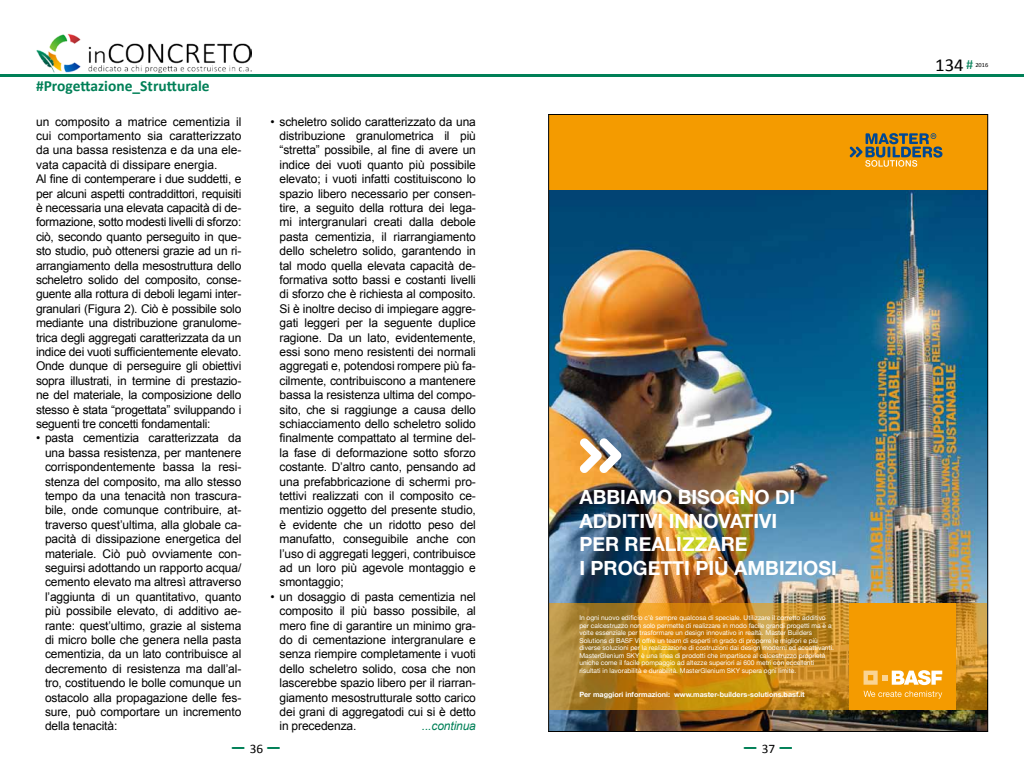
<style>
.page{position:relative;width:1024px;height:768px;background:#fff}
.page>*{position:absolute;margin:0;border:0;box-sizing:border-box;transform-origin:0 0}
.t1{font:25px "Verdana";color:#008057}
.t2{font:700 19.5px/23.4px "Helvetica Neue";color:#fff}
.t3{font:18.3px "Calibri";color:#000}
.t4{font:700 15.5px "Calibri";color:#008057}
.t5{font:12px/14.4px "Arial";letter-spacing:-.02em;color:#000;text-align:justify}
.t6{font:italic 12px "Arial";letter-spacing:-.01em;color:#008057}
.t7{font:700 7.2px "Helvetica Neue";color:#fff}
.t8{font:6.6px/7.5px "Helvetica Neue";color:#fff}
.t9{font:6.2px "Calibri";color:#000}
.s1{font-family:"Calibri";font-size:13px;color:#000}
.s2{font-size:14px;color:#008057}
</style>
<div class="page">
<hr style="left:0;top:74px;width:512px;height:3px;background:#008057">
<img style="left:36px;top:34px;width:215px;height:39px">
<hr style="left:512px;top:74px;width:512px;height:3px;background:#008057">
<img style="left:550px;top:190px;width:436px;height:540px">
<svg style="left:550px;top:603px;width:436px;height:107px;background:#c0851d"></svg>
<div style="left:549px;top:114px;width:439px;height:76px;background:#f49b00"></div>
<svg style="left:850px;top:133px;width:93px;height:34px"></svg>
<div style="left:850px;top:603px;width:106px;height:107px;background:#f49b00"></div>
<svg style="left:864px;top:670px;width:78px;height:15px"></svg>
<svg style="left:864px;top:691px;width:78px;height:8px"></svg>
<svg style="left:580px;top:438px;width:41px;height:35px"></svg>
<p class="t4" style="left:36px;top:76px;width:175px">#Progettazione_Strutturale</p>
<p class="t5" style="left:36px;top:114px;width:207px;text-align:left">un composito a matrice cementizia il cui comportamento sia caratterizzato da una bassa resistenza e da una ele&shy;vata capacità di dissipare energia.<br>Al fine di contemperare i due suddetti, e per alcuni aspetti contraddittori, requisiti è necessaria una elevata capacità di de&shy;formazione, sotto modesti livelli di sforzo: ciò, secondo quanto perseguito in que&shy;sto studio, può ottenersi grazie ad un ri&shy;arrangiamento della mesostruttura dello scheletro solido del composito, conse&shy;guente alla rottura di deboli legami inter&shy;granulari (Figura 2). Ciò è possibile solo mediante una distribuzione granulome&shy;trica degli aggregati caratterizzata da un indice dei vuoti sufficientemente elevato.<br>Onde dunque di perseguire gli obiettivi sopra illustrati, in termine di prestazio&shy;ne del materiale, la composizione dello stesso è stata “progettata” sviluppando i seguenti tre concetti fondamentali:</p>
<p class="t5" style="left:45px;top:431px;width:198px;text-indent:-9px">• pasta cementizia caratterizzata da una bassa resistenza, per mantenere corrispondentemente bassa la resi&shy;stenza del composito, ma allo stesso tempo da una tenacità non trascura&shy;bile, onde comunque contribuire, at&shy;traverso quest’ultima, alla globale ca&shy;pacità di dissipazione energetica del materiale. Ciò può ovviamente con&shy;seguirsi adottando un rapporto acqua/ cemento elevato ma altresì attraverso l’aggiunta di un quantitativo, quanto più possibile elevato, di additivo ae&shy;rante: quest’ultimo, grazie al sistema di micro bolle che genera nella pasta cementizia, da un lato contribuisce al decremento di resistenza ma dall’al&shy;tro, costituendo le bolle comunque un ostacolo alla propagazione delle fes&shy;sure, può comportare un incremento della tenacità:</p>
<p class="t5" style="left:280px;top:114px;width:198px;text-indent:-9px">• scheletro solido caratterizzato da una distribuzione granulometrica il più “stretta” possibile, al fine di avere un indice dei vuoti quanto più possibile elevato; i vuoti infatti costituiscono lo spazio libero necessario per consen&shy;tire, a seguito della rottura dei lega&shy;mi intergranulari creati dalla debole pasta cementizia, il riarrangiamento dello scheletro solido, garantendo in tal modo quella elevata capacità de&shy;formativa sotto bassi e costanti livelli di sforzo che è richiesta al composito.<br>Si è inoltre deciso di impiegare aggre&shy;gati leggeri per la seguente duplice ragione. Da un lato, evidentemente, essi sono meno resistenti dei normali aggregati e, potendosi rompere più fa&shy;cilmente, contribuiscono a mantenere bassa la resistenza ultima del compo&shy;sito, che si raggiunge a causa dello schiacciamento dello scheletro solido finalmente compattato al termine del&shy;la fase di deformazione sotto sforzo costante. D’altro canto, pensando ad una prefabbricazione di schermi pro&shy;tettivi realizzati con il composito ce&shy;mentizio oggetto del presente studio, è evidente che un ridotto peso del manufatto, conseguibile anche con l’uso di aggregati leggeri, contribuisce ad un loro più agevole montaggio e smontaggio;</p>
<p class="t5" style="left:280px;top:590px;width:198px;text-indent:-9px">• un dosaggio di pasta cementizia nel composito il più basso possibile, al mero fine di garantire un minimo gra&shy;do di cementazione intergranulare e senza riempire completamente i vuoti dello scheletro solido, cosa che non lascerebbe spazio libero per il riarran&shy;giamento mesostrutturale sotto carico dei grani di aggregatodi cui si è detto in precedenza.</p>
<p class="t6" style="left:422px;top:718px;width:56px">...continua</p>
<h1 class="t1" style="left:230px;top:731px;width:53px">–<span class="s1">36</span>–</h1>
<h3 class="t3" style="left:935px;top:53px;width:39px">134 <span class="s2">#</span></h3>
<p class="t9" style="left:975px;top:61px;width:14px">2016</p>
<h2 class="t2" style="left:579px;top:485px;width:259px">ABBIAMO BISOGNO DI<br>ADDITIVI INNOVATIVI<br>PER REALIZZARE<br>I PROGETTI PIÙ AMBIZIOSI</h2>
<p class="t8" style="left:579px;top:614px;width:256px">In ogni nuovo edificio c’è sempre qualcosa di speciale. Utilizzare il corretto additivo per calcestruzzo non solo permette di realizzare in modo facile grandi progetti ma è a volte essenziale per trasformare un design innovativo in realtà. Master Builders Solutions di BASF Vi offre un team di esperti in grado di proporre le migliori e più diverse soluzioni per la realizzazione di costruzioni dai design moderni ed accattivanti.<br>MasterGlenium SKY è una linea di prodotti che impartisce al calcestruzzo proprietà uniche come il facile pompaggio ad altezze superiori ai 600 metri con eccellenti risultati in lavorabilità e durabilità. MasterGlenium SKY supera ogni limite.</p>
<p class="t7" style="left:579px;top:690px;width:227px">Per maggiori informazioni: www.master-builders-solutions.basf.it</p>
<h1 class="t1" style="left:742px;top:731px;width:53px">–<span class="s1">37</span>–</h1>
</div>
